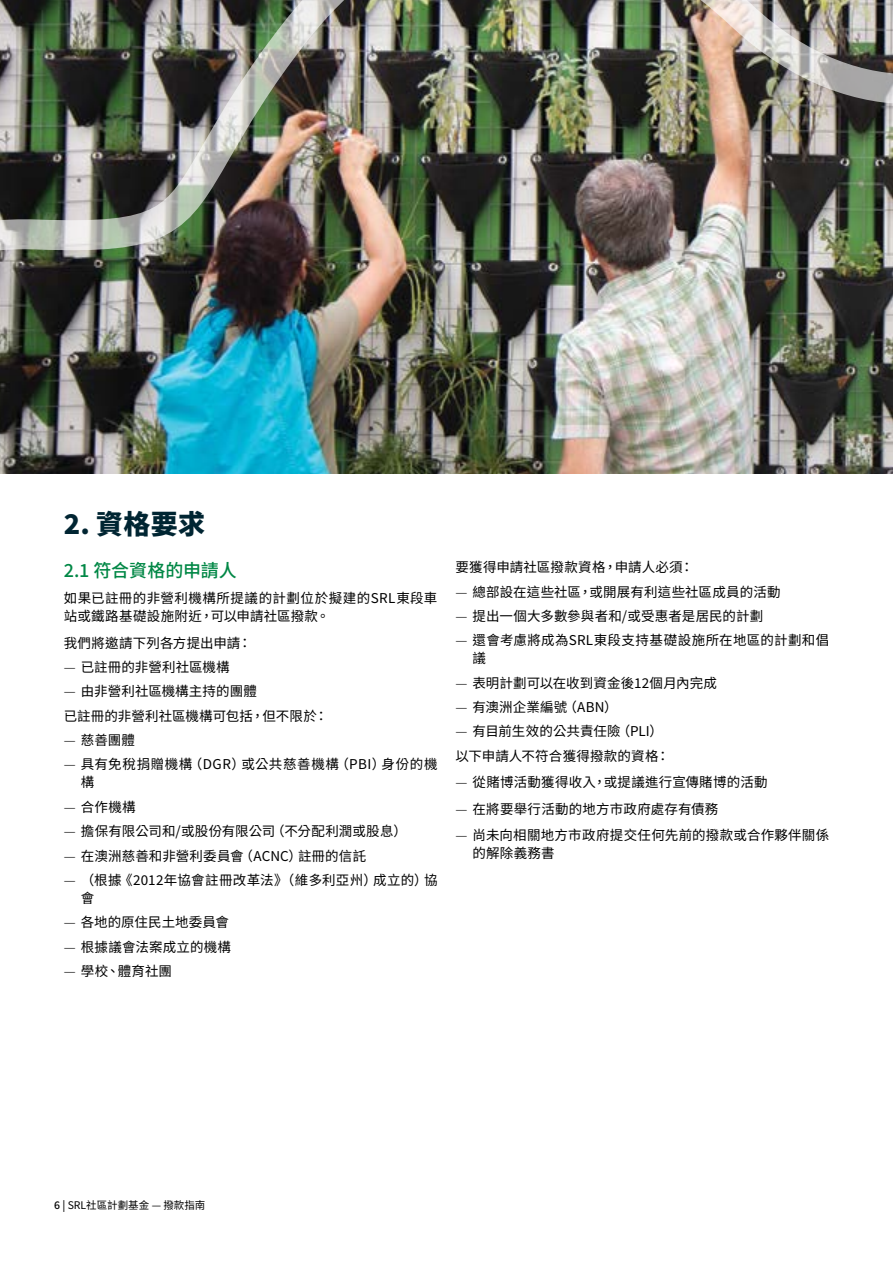
<style>
.page{position:relative;width:893px;height:1263px;background:#fff}
.page>*{position:absolute;margin:0;border:0;box-sizing:border-box;transform-origin:0 0}
.t1{font:900 27px "Noto Sans TC";color:#002532}
.t2{font:500 18px "Noto Sans TC";letter-spacing:-.005em;color:#008745}
.t3{font:13.5px/18px "Noto Sans TC";letter-spacing:.015em;color:#000}
.t4{font:13.5px/18px "Noto Sans TC";letter-spacing:.04em;color:#000}
.t5{font:10.5px "Noto Sans TC";color:#000}
.s1{font-weight:300}
.s2{font-weight:500}
</style>
<div class="page">
<img style="left:0;top:0;width:893px;height:473px">
<h1 class="t1" style="left:64px;top:509px;width:143px">2. 資格要求</h1>
<h2 class="t2" style="left:64px;top:560px;width:174px">2.1 符合資格的申請人</h2>
<p class="t3" style="left:64px;top:589px;width:375px">如果已註冊的非營利機構所提議的計劃位於擬建的SRL東段車站或鐵路基礎設施附近，可以申請社區撥款。</p>
<p class="t3" style="left:64px;top:634px;width:189px">我們將邀請下列各方提出申請：</p>
<p class="t3" style="left:64px;top:658px;width:167px"><span class="s1">—</span> 已註冊的非營利社區機構</p>
<p class="t3" style="left:64px;top:679px;width:266px;line-height:24.5px"><span class="s1">—</span> 由非營利社區機構主持的團體<br>已註冊的非營利社區機構可包括，但不限於：</p>
<p class="t3" style="left:64px;top:731px;width:73px"><span class="s1">—</span> 慈善團體</p>
<p class="t4" style="left:81px;top:756px;width:358px;text-indent:-17px"><span class="s1">—</span> 具有免稅捐贈機構（DGR）或公共慈善機構（PBI）身份的機構</p>
<p class="t3" style="left:64px;top:798px;width:73px"><span class="s1">—</span> 合作機構</p>
<p class="t3" style="left:64px;top:822px;width:345px"><span class="s1">—</span> 擔保有限公司和/或股份有限公司（不分配利潤或股息）</p>
<p class="t3" style="left:64px;top:847px;width:304px"><span class="s1">—</span> 在澳洲慈善和非營利委員會（ACNC）註冊的信託</p>
<p class="t3" style="left:81px;top:871px;width:358px;text-indent:-17px"><span class="s1">—</span> （根據《2012年協會註冊改革法》（維多利亞州）成立的）協會</p>
<p class="t3" style="left:64px;top:914px;width:167px"><span class="s1">—</span> 各地的原住民土地委員會</p>
<p class="t3" style="left:64px;top:938px;width:169px"><span class="s1">—</span> 根據議會法案成立的機構</p>
<p class="t3" style="left:64px;top:962px;width:110px"><span class="s1">—</span> 學校、體育社團</p>
<p class="t3" style="left:455px;top:558px;width:240px">要獲得申請社區撥款資格，申請人必須：</p>
<p class="t3" style="left:455px;top:583px;width:327px"><span class="s1">—</span> 總部設在這些社區，或開展有利這些社區成員的活動</p>
<p class="t3" style="left:455px;top:607px;width:309px"><span class="s1">—</span> 提出一個大多數參與者和/或受惠者是居民的計劃</p>
<p class="t3" style="left:472px;top:632px;width:358px;text-indent:-17px"><span class="s1">—</span> 還會考慮將成為SRL東段支持基礎設施所在地區的計劃和倡議</p>
<p class="t3" style="left:455px;top:674px;width:263px"><span class="s1">—</span> 表明計劃可以在收到資金後12個月內完成</p>
<p class="t3" style="left:455px;top:698px;width:164px"><span class="s1">—</span> 有澳洲企業編號（ABN）</p>
<p class="t3" style="left:455px;top:720px;width:216px;line-height:24.5px"><span class="s1">—</span> 有目前生效的公共責任險（PLI）以下申請人不符合獲得撥款的資格：</p>
<p class="t3" style="left:455px;top:774px;width:314px"><span class="s1">—</span> 從賭博活動獲得收入，或提議進行宣傳賭博的活動</p>
<p class="t3" style="left:455px;top:800px;width:264px"><span class="s1">—</span> 在將要舉行活動的地方市政府處存有債務</p>
<p class="t3" style="left:472px;top:827px;width:358px;text-indent:-17px"><span class="s1">—</span> 尚未向相關地方市政府提交任何先前的撥款或合作夥伴關係的解除義務書</p>
<p class="t5" style="left:54px;top:1199px;width:153px"><span class="s2">6 |</span> SRL社區計劃基金 — 撥款指南</p>
</div>
